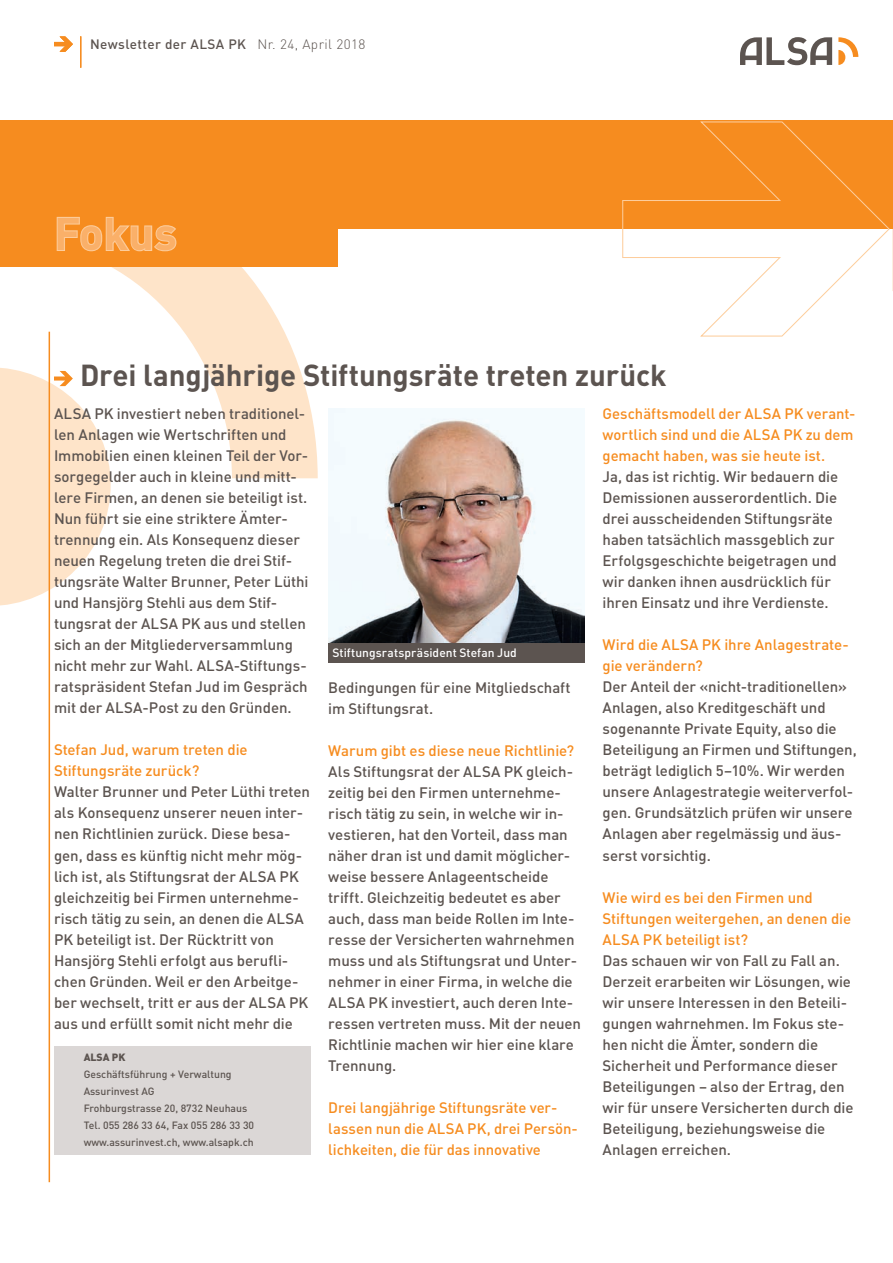
<style>
.page{position:relative;width:893px;height:1263px;background:#fff}
.page>*{position:absolute;margin:0;border:0;box-sizing:border-box;transform-origin:0 0}
.t1{font:700 45px "DIN";color:#fab069}
.t2{font:700 30px "DIN";letter-spacing:-.005em;color:#5c5450}
.t3{font:500 15px/21px "DIN";letter-spacing:-.005em;color:#5c5450}
.t4{font:500 15px/21px "DIN";letter-spacing:-.005em;color:#f68c1f}
.t5{font:500 13.5px "DIN";letter-spacing:.03em;color:#5c5450}
.t6{font:500 12px "DIN";letter-spacing:.005em;color:#fff}
.t7{font:500 10.5px/17px "DIN";color:#5c5450}
.t8{font:900 10.5px "DIN";color:#5c5450}
.s1{font-weight:300}
</style>
<div class="page">
<svg style="left:838px;top:37px;width:20px;height:28px"></svg>
<svg style="left:740px;top:37px;width:92px;height:28px"></svg>
<hr style="left:80px;top:36px;width:1px;height:32px;background:#f68c1f">
<svg style="left:54px;top:36px;width:19px;height:16px"></svg>
<svg style="left:892px;top:229px;width:1px;height:62px"></svg>
<svg style="left:48px;top:267px;width:270px;height:211px"></svg>
<div style="left:0;top:121px;width:893px;height:108px;background:#f68c1f"></div>
<div style="left:0;top:121px;width:337px;height:146px;background:#f68c1f"></div>
<svg style="left:622px;top:121px;width:268px;height:216px"></svg>
<hr style="left:49px;top:332px;width:1px;height:850px;background:#f68c1f">
<svg style="left:56px;top:216px;width:121px;height:36px"></svg>
<svg style="left:0;top:367px;width:111px;height:239px"></svg>
<div style="left:54px;top:1046px;width:256px;height:108px;background:#dbd7d6"></div>
<div style="left:328px;top:643px;width:257px;height:20px;background:#5c5450"></div>
<img style="left:328px;top:409px;width:257px;height:234px">
<p class="t5" style="left:90px;top:36px;width:277px">Newsletter der ALSA PK <span class="s1">Nr. 24, April 2018</span></p>
<h1 class="t1" style="left:54px;top:204px;width:124px">Fokus</h1>
<h2 class="t2" style="left:80px;top:356px;width:588px">Drei langjährige Stiftungsräte treten zurück</h2>
<p class="t3" style="left:54px;top:403px;width:256px">ALSA PK investiert neben traditionel&shy;len Anlagen wie Wertschriften und Immobilien einen kleinen Teil der Vor&shy;sorgegelder auch in kleine und mitt&shy;lere Firmen, an denen sie beteiligt ist.<br>Nun führt sie eine striktere Ämter&shy;trennung ein. Als Konsequenz dieser neuen Regelung treten die drei Stif&shy;tungsräte Walter Brunner, Peter Lüthi und Hansjörg Stehli aus dem Stif&shy;tungsrat der ALSA PK aus und stellen sich an der Mitgliederversammlung nicht mehr zur Wahl. ALSA-Stiftungs&shy;ratspräsident Stefan Jud im Gespräch mit der ALSA-Post zu den Gründen.</p>
<p class="t4" style="left:54px;top:739px;width:195px">Stefan Jud, warum treten die<br>Stiftungsräte zurück?</p>
<p class="t3" style="left:54px;top:781px;width:257px">Walter Brunner und Peter Lüthi treten als Konsequenz unserer neuen inter&shy;nen Richtlinien zurück. Diese besa&shy;gen, dass es künftig nicht mehr mög&shy;lich ist, als Stiftungsrat der ALSA PK gleichzeitig bei Firmen unternehme&shy;risch tätig zu sein, an denen die ALSA PK beteiligt ist. Der Rücktritt von Hansjörg Stehli erfolgt aus berufli&shy;chen Gründen. Weil er den Arbeitge&shy;ber wechselt, tritt er aus der ALSA PK aus und erfüllt somit nicht mehr die</p>
<p class="t8" style="left:84px;top:1050px;width:43px">ALSA PK</p>
<p class="t7" style="left:84px;top:1066px;width:172px">Geschäftsführung + Verwaltung<br>Assurinvest AG<br>Frohburgstrasse 20, 8732 Neuhaus<br>Tel. 055 286 33 64, Fax 055 286 33 30 www.assurinvest.ch, www.alsapk.ch</p>
<p class="t4" style="left:603px;top:403px;width:254px">Geschäftsmodell der ALSA PK verant&shy;wortlich sind und die ALSA PK zu dem gemacht haben, was sie heute ist.</p>
<p class="t3" style="left:603px;top:466px;width:237px">Ja, das ist richtig. Wir bedauern die Demissionen ausserordentlich. Die drei ausscheidenden Stiftungsräte haben tatsächlich massgeblich zur Erfolgsgeschichte beigetragen und wir danken ihnen ausdrücklich für ihren Einsatz und ihre Verdienste.</p>
<p class="t4" style="left:603px;top:634px;width:248px">Wird die ALSA PK ihre Anlagestrate&shy;gie verändern?</p>
<p class="t3" style="left:603px;top:676px;width:256px">Der Anteil der «nicht-traditionellen» Anlagen, also Kreditgeschäft und sogenannte Private Equity, also die Beteiligung an Firmen und Stiftungen, beträgt lediglich 5–10%. Wir werden unsere Anlagestrategie weiterverfol&shy;gen. Grundsätzlich prüfen wir unsere Anlagen aber regelmässig und äus&shy;serst vorsichtig.</p>
<p class="t4" style="left:603px;top:886px;width:250px">Wie wird es bei den Firmen und<br>Stiftungen weitergehen, an denen die<br>ALSA PK beteiligt ist?</p>
<p class="t3" style="left:603px;top:949px;width:252px">Das schauen wir von Fall zu Fall an.<br>Derzeit erarbeiten wir Lösungen, wie wir unsere Interessen in den Beteili&shy;gungen wahrnehmen. Im Fokus ste&shy;hen nicht die Ämter, sondern die Sicherheit und Performance dieser Beteiligungen – also der Ertrag, den wir für unsere Versicherten durch die Beteiligung, beziehungsweise die Anlagen erreichen.</p>
<p class="t6" style="left:333px;top:645px;width:186px">Stiftungsratspräsident Stefan Jud</p>
<p class="t3" style="left:328px;top:676px;width:244px">Bedingungen für eine Mitgliedschaft im Stiftungsrat.</p>
<p class="t4" style="left:328px;top:739px;width:247px">Warum gibt es diese neue Richtlinie?</p>
<p class="t3" style="left:328px;top:760px;width:254px">Als Stiftungsrat der ALSA PK gleich&shy;zeitig bei den Firmen unternehme&shy;risch tätig zu sein, in welche wir in&shy;vestieren, hat den Vorteil, dass man näher dran ist und damit möglicher&shy;weise bessere Anlageentscheide trifft. Gleichzeitig bedeutet es aber auch, dass man beide Rollen im Inte&shy;resse der Versicherten wahrnehmen muss und als Stiftungsrat und Unter&shy;nehmer in einer Firma, in welche die ALSA PK investiert, auch deren Inte&shy;ressen vertreten muss. Mit der neuen Richtlinie machen wir hier eine klare Trennung.</p>
<p class="t4" style="left:328px;top:1096px;width:251px">Drei langjährige Stiftungsräte ver&shy;lassen nun die ALSA PK, drei Persön&shy;lichkeiten, die für das innovative</p>
</div>
